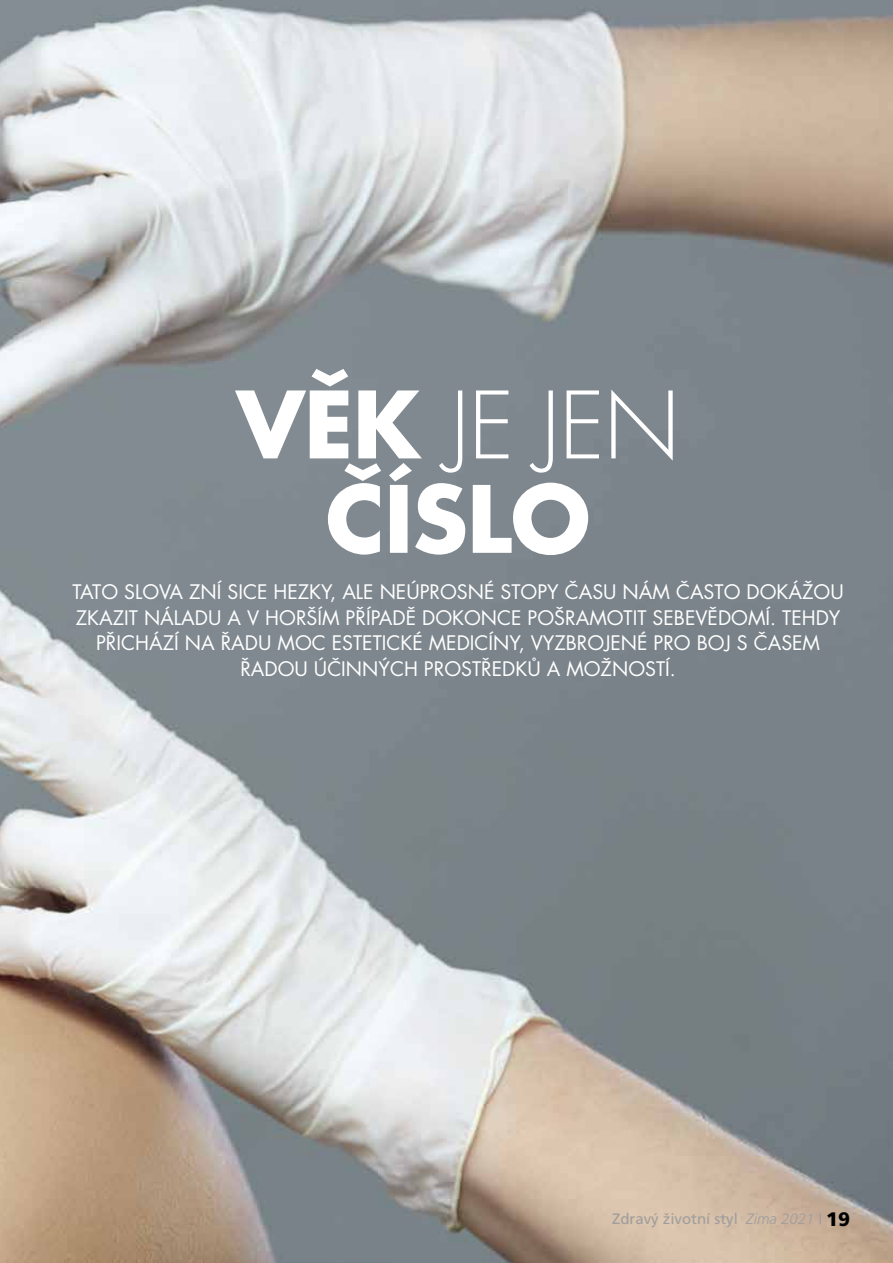
<style>
.page{position:relative;width:893px;height:1263px;background:#fff}
.page>*{position:absolute;margin:0;border:0;box-sizing:border-box;transform-origin:0 0}
.t1{font:700 90.15px/94.3px "Futura CE";letter-spacing:-.01em;color:#fff;text-align:center}
.t2{font:19.5px/25.5px "Futura CE";color:#fff;text-align:center}
.t3{font:15px "Frutiger CE";color:#9f9d9d}
.t4{font:italic 300 15px "Frutiger CE";color:#9f9d9d}
.s1{font-weight:300}
.s2{font-weight:400;font-style:normal}
.s3{font-weight:900;font-style:normal;font-size:19.5px;color:#000}
</style>
<div class="page">
<img style="left:0;top:0;width:893px;height:1263px">
<h1 class="t1" style="left:236px;top:378px;width:445px">VĚK <span class="s1">JE JEN<br></span>ČÍSLO</h1>
<p class="t2" style="left:73px;top:580px;width:773px">TATO SLOVA ZNÍ SICE HEZKY, ALE NEÚPROSNÉ STOPY ČASU NÁM ČASTO DOKÁŽOU ZKAZIT NÁLADU A V HORŠÍM PŘÍPADĚ DOKONCE POŠRAMOTIT SEBEVĚDOMÍ. TEHDY PŘICHÁZÍ NA ŘADU MOC ESTETICKÉ MEDICÍNY, VYZBROJENÉ PRO BOJ S ČASEM ŘADOU ÚČINNÝCH PROSTŘEDKŮ A MOŽNOSTÍ.</p>
<p class="t3" style="left:612px;top:1210px;width:127px">Zdravý životní styl</p>
<p class="t4" style="left:746px;top:1210px;width:105px">Zima 2021 <span class="s2">|</span> <span class="s3">19</span></p>
</div>
